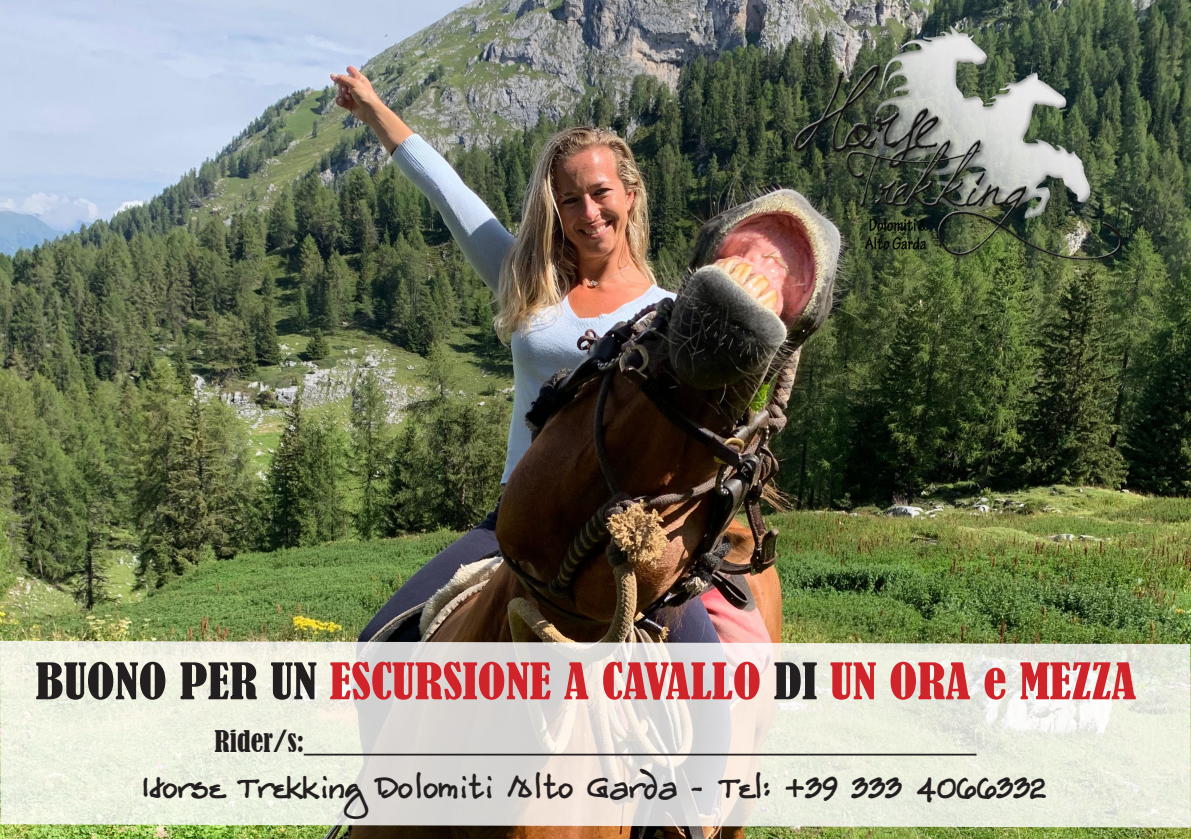
<style>
.page{position:relative;width:1191px;height:840px;background:#fff}
.page>*{position:absolute;margin:0;border:0;box-sizing:border-box;transform-origin:0 0}
.t1{font:condensed 46.8px "Bernard";color:#d1232a;scale:1.11 1}
.t2{font:condensed 28px "Bernard";color:#231f20}
.t3{font:700 24px "Redstar";color:#231f20}
.s1{color:#231f20}
</style>
<div class="page">
<img style="left:0;top:0;width:1191px;height:838px">
<svg style="left:0;top:640px;width:1191px;height:187px;background:#e6e6da"></svg>
<img style="left:792px;top:26px;width:335px;height:239px">
<p class="t1" style="left:36px;top:653px;width:993px"><span class="s1">BUONO PER UN</span> ESCURSIONE A CAVALLO <span class="s1">DI</span> UN ORA e MEZZA</p>
<p class="t2" style="left:215px;top:724px;width:763px">Rider/s:________________________________________________</p>
<p class="t3" style="left:144px;top:775px;width:904px">Horse Trekking Dolomiti Alto Garda - Tel: +39 333 4066332</p>
</div>
